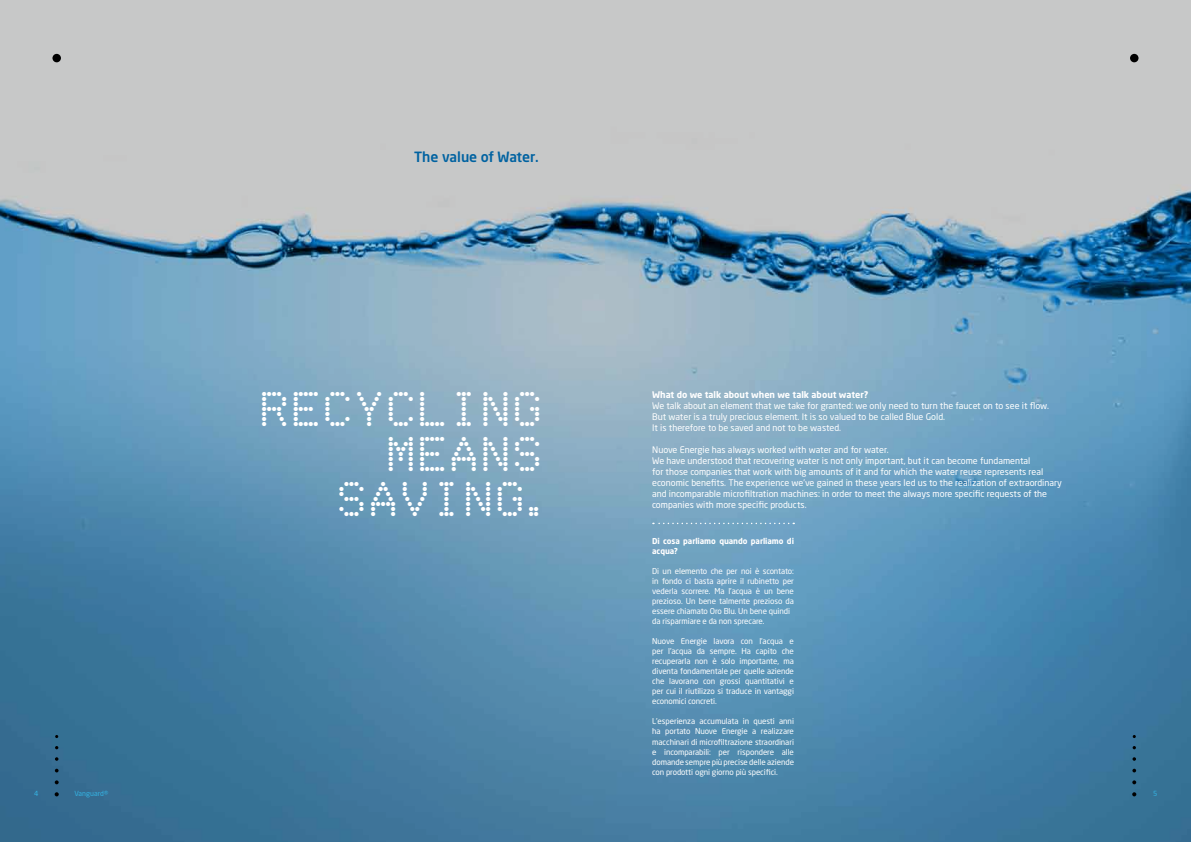
<style>
.page{position:relative;width:1191px;height:842px;background:#fff}
.page>*{position:absolute;margin:0;border:0;box-sizing:border-box;transform-origin:0 0}
.t1{font:40px "Dot Matrix";letter-spacing:.04em;color:#fff}
.t2{font:500 14px "Neo Sans Std";color:#0062a1}
.t3{font:9px/11px "Neo Sans Std";color:#fff}
.t4{font:700 9px "Neo Sans Std";color:#fff}
.t5{font:8px/10px "Neo Sans Std";letter-spacing:-.01em;color:#fff;text-align:justify}
.t6{font:700 8px/10px "Neo Sans Std";letter-spacing:-.01em;color:#fff}
.t7{font:7px "Neo Sans Std";letter-spacing:.01em;color:#34b4e4}
</style>
<div class="page">
<img style="left:0;top:0;width:1191px;height:842px">
<svg style="left:653px;top:523px;width:141px;height:1px"></svg>
<svg style="left:55px;top:792px;width:4px;height:4px"></svg>
<svg style="left:55px;top:780px;width:4px;height:4px"></svg>
<svg style="left:55px;top:769px;width:4px;height:3px"></svg>
<svg style="left:55px;top:757px;width:3px;height:4px"></svg>
<div style="left:52px;top:54px;width:9px;height:8px;background:#000;border-radius:50%"></div>
<svg style="left:1132px;top:792px;width:4px;height:4px"></svg>
<svg style="left:1132px;top:780px;width:4px;height:4px"></svg>
<svg style="left:1132px;top:769px;width:4px;height:3px"></svg>
<svg style="left:1132px;top:757px;width:4px;height:4px"></svg>
<svg style="left:1132px;top:746px;width:4px;height:3px"></svg>
<div style="left:1130px;top:54px;width:8px;height:8px;background:#000;border-radius:50%"></div>
<h2 class="t2" style="left:414px;top:148px;width:126px">The value of Water.</h2>
<h1 class="t1" style="left:262px;top:392px;width:284px">RECYCLING</h1>
<h1 class="t1" style="left:389px;top:437px;width:158px">MEANS</h1>
<h1 class="t1" style="left:340px;top:482px;width:221px">SAVING.</h1>
<p class="t4" style="left:652px;top:389px;width:218px">What do we talk about when we talk about water?</p>
<p class="t3" style="left:652px;top:400px;width:398px">We talk about an element that we take for granted: we only need to turn the faucet on to see it flow.<br>But water is a truly precious element. It is so valued to be called Blue Gold.<br>It is therefore to be saved and not to be wasted.</p>
<p class="t3" style="left:652px;top:444px;width:411px">Nuove Energie has always worked with water and for water.<br>We have understood that recovering water is not only important, but it can become fundamental<br>for those companies that work with big amounts of it and for which the water reuse represents real economic benefits. The experience we’ve gained in these years led us to the realization of extraordinary and incomparable microfiltration machines: in order to meet the always more specific requests of the companies with more specific products.</p>
<p class="t6" style="left:652px;top:536px;width:143px">Di cosa parliamo quando parliamo di acqua?</p>
<p class="t5" style="left:652px;top:566px;width:143px;text-align:left">Di un elemento che per noi è scontato: in fondo ci basta aprire il rubinetto per vederla scorrere. Ma l’acqua è un bene prezioso. Un bene talmente prezioso da essere chiamato Oro Blu. Un bene quindi da risparmiare e da non sprecare.</p>
<p class="t5" style="left:652px;top:636px;width:143px">Nuove Energie lavora con l’acqua e per l’acqua da sempre. Ha capito che recuperarla non è solo importante, ma diventa fondamentale per quelle aziende che lavorano con grossi quantitativi e per cui il riutilizzo si traduce in vantaggi economici concreti.</p>
<p class="t5" style="left:652px;top:716px;width:143px">L’esperienza accumulata in questi anni ha portato Nuove Energie a realizzare macchinari di microfiltrazione straordinari e incomparabili: per rispondere alle domande sempre più precise delle aziende con prodotti ogni giorno più specifici.</p>
<p class="t7" style="left:34px;top:789px;width:6px">4</p>
<p class="t7" style="left:74px;top:789px;width:35px">Vanguard®</p>
<p class="t7" style="left:1153px;top:789px;width:6px">5</p>
</div>
